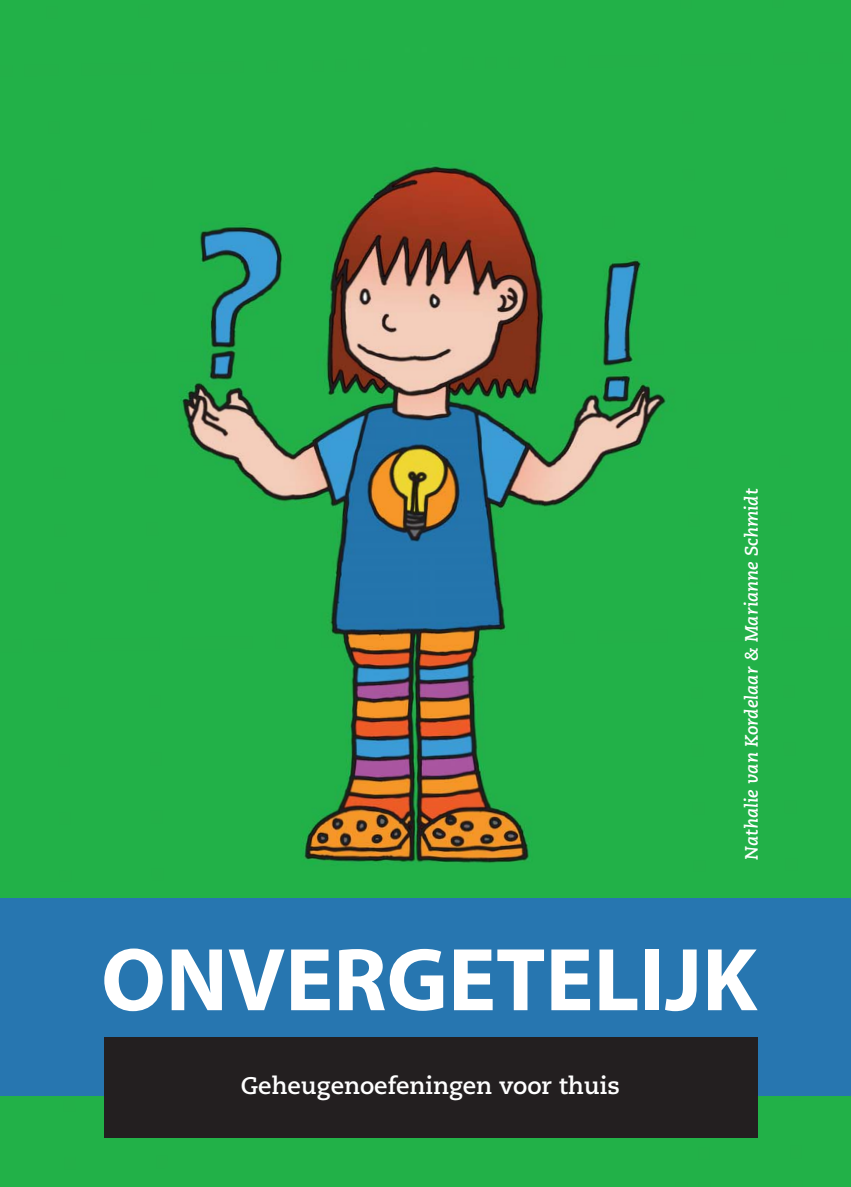
<style>
.page{position:relative;width:851px;height:1187px;background:#fff}
.page>*{position:absolute;margin:0;border:0;box-sizing:border-box;transform-origin:0 0}
.t1{font:700 90px "Myriad";color:#fff}
.t2{font:700 24px "Caecilia";color:#fff}
.t3{font:italic 700 18px "Caecilia";color:#fff}
</style>
<div class="page">
<img style="left:0;top:0;width:850px;height:1186px">
<div style="left:0;top:898px;width:850px;height:197px;background:#2776b0"></div>
<div style="left:104px;top:1037px;width:653px;height:101px;background:#231f20"></div>
<p class="t3" style="left:743px;top:860px;width:373px;rotate:-90deg">Nathalie van Kordelaar &amp; Marianne Schmidt</p>
<h1 class="t1" style="left:101px;top:946px;width:657px">ONVERGETELIJK</h1>
<h2 class="t2" style="left:241px;top:1075px;width:380px">Geheugenoefeningen voor thuis</h2>
</div>
